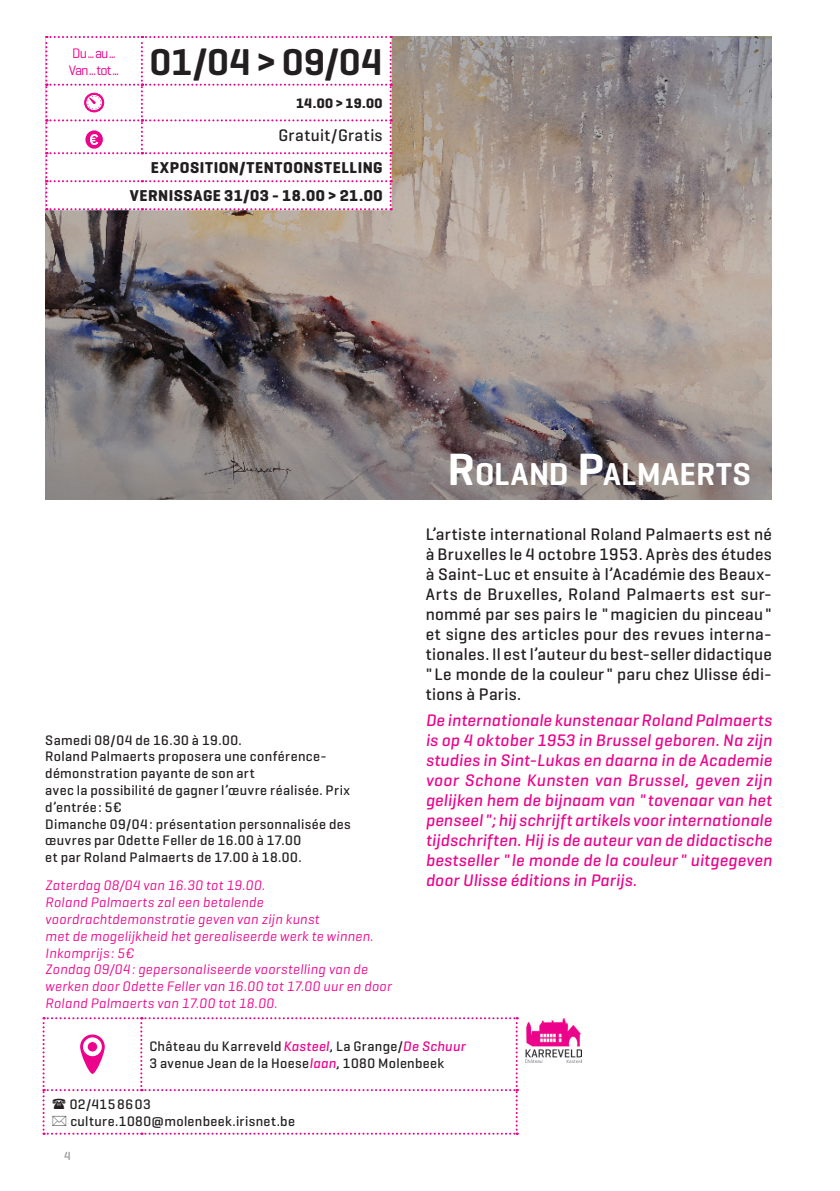
<style>
.page{position:relative;width:840px;height:1191px;background:#fff}
.page>*{position:absolute;margin:0;border:0;box-sizing:border-box;transform-origin:0 0}
.date{font:600 38px "Geogrotesque";letter-spacing:.01em;color:#231f20}
.Titre{font:600 32.2px "Geogrotesque";letter-spacing:.015em;color:#fff}
.Texte_courant__NL{font:italic 500 17px/20px "Geogrotesque";letter-spacing:.015em;color:#ed028c;text-align:justify}
.Texte_courant__FR{font:500 17px/20px "Geogrotesque";letter-spacing:.015em;color:#231f20;text-align:justify}
.categorie{font:700 16px "Geogrotesque";letter-spacing:.035em;color:#231f20}
.Infos{font:500 14px/16.8px "Geogrotesque";letter-spacing:.025em;color:#231f20}
.infos_NL{font:italic 14px/16.8px "Geogrotesque";letter-spacing:.025em;color:#ed028c}
.date-2{font:14px "Geogrotesque";letter-spacing:-.075em;color:#ed028c}
.Date_heure{font:700 14px "Geogrotesque";letter-spacing:.03em;color:#231f20}
.Infos-2{font:500 12px "Geogrotesque";color:#939598}
.s1{font-size:46px}
.s2{font-style:italic;color:#ed028c}
</style>
<div class="page">
<img style="left:45px;top:36px;width:726px;height:464px">
<svg style="left:45px;top:36px;width:346px;height:174px"></svg>
<img style="left:525px;top:1018px;width:55px;height:44px">
<svg style="left:43px;top:1017px;width:474px;height:117px"></svg>
<p class="date-2" style="left:72px;top:44px;width:45px">Du ...au ...</p>
<p class="date-2" style="left:69px;top:61px;width:52px">Van ...tot ...</p>
<p class="date" style="left:150px;top:38px;width:234px">01/04 &gt; 09/04</p>
<p class="Date_heure" style="left:296px;top:94px;width:88px">14.00 &gt; 19.00</p>
<p class="Texte_courant__FR" style="left:278px;top:125px;width:105px">Gratuit/Gratis</p>
<p class="categorie" style="left:151px;top:158px;width:233px">EXPOSITION/TENTOONSTELLING</p>
<p class="categorie" style="left:130px;top:186px;width:254px">VERNISSAGE 31/03 - 18.00 &gt; 21.00</p>
<p class="Infos" style="left:45px;top:731px;width:198px">Samedi 08/04 de 16.30 à 19.00.</p>
<p class="Infos" style="left:45px;top:748px;width:306px">Roland Palmaerts proposera une conférence&shy;démonstration payante de son art<br>avec la possibilité de gagner l’œuvre réalisée. Prix d’entrée: 5€</p>
<p class="Infos" style="left:45px;top:815px;width:307px">Dimanche 09/04: présentation personnalisée des œuvres par Odette Feller de 16.00 à 17.00<br>et par Roland Palmaerts de 17.00 à 18.00.</p>
<p class="infos_NL" style="left:45px;top:876px;width:221px">Zaterdag 08/04 van 16.30 tot 19.00.</p>
<p class="infos_NL" style="left:45px;top:893px;width:329px">Roland Palmaerts zal een betalende voordrachtdemonstratie geven van zijn kunst<br>met de mogelijkheid het gerealiseerde werk te winnen.<br>Inkomprijs: 5€</p>
<p class="infos_NL" style="left:45px;top:960px;width:347px">Zondag 09/04: gepersonaliseerde voorstelling van de werken door Odette Feller van 16.00 tot 17.00 uur en door<br>Roland Palmaerts van 17.00 tot 18.00.</p>
<p class="Titre" style="left:447px;top:453px;width:305px"><span class="s1">R</span>OLAND <span class="s1">P</span>ALMAERTS</p>
<p class="Texte_courant__FR" style="left:425px;top:524px;width:347px">L’artiste international Roland Palmaerts est né à Bruxelles le 4 octobre 1953. Après des études à Saint-Luc et ensuite à l’Académie des Beaux-Arts de Bruxelles, Roland Palmaerts est sur&shy;nommé par ses pairs le "magicien du pinceau" et signe des articles pour des revues interna&shy;tionales. Il est l’auteur du best-seller didactique "Le monde de la couleur" paru chez Ulisse édi&shy;tions à Paris.</p>
<p class="Texte_courant__NL" style="left:425px;top:709px;width:347px">De internationale kunstenaar Roland Palmaerts is op 4 oktober 1953 in Brussel geboren. Na zijn studies in Sint-Lukas en daarna in de Academie voor Schone Kunsten van Brussel, geven zijn gelijken hem de bijnaam van "tovenaar van het penseel"; hij schrijft artikels voor internationale tijdschriften. Hij is de auteur van de didactische bestseller "le monde de la couleur" uitgegeven door Ulisse éditions in Parijs.</p>
<p class="Infos" style="left:149px;top:1037px;width:317px">Château du Karreveld<span class="s2">Kasteel</span>, La Grange/<span class="s2">De Schuur</span></p>
<p class="Infos" style="left:149px;top:1054px;width:296px">3 avenue Jean de la Hoese<span class="s2">laan</span>, 1080 Molenbeek</p>
<p class="Infos" style="left:70px;top:1095px;width:83px">02/4158603</p>
<p class="Infos" style="left:70px;top:1112px;width:226px">culture.1080@molenbeek.irisnet.be</p>
<p class="Infos-2" style="left:64px;top:1148px;width:8px">4</p>
</div>
